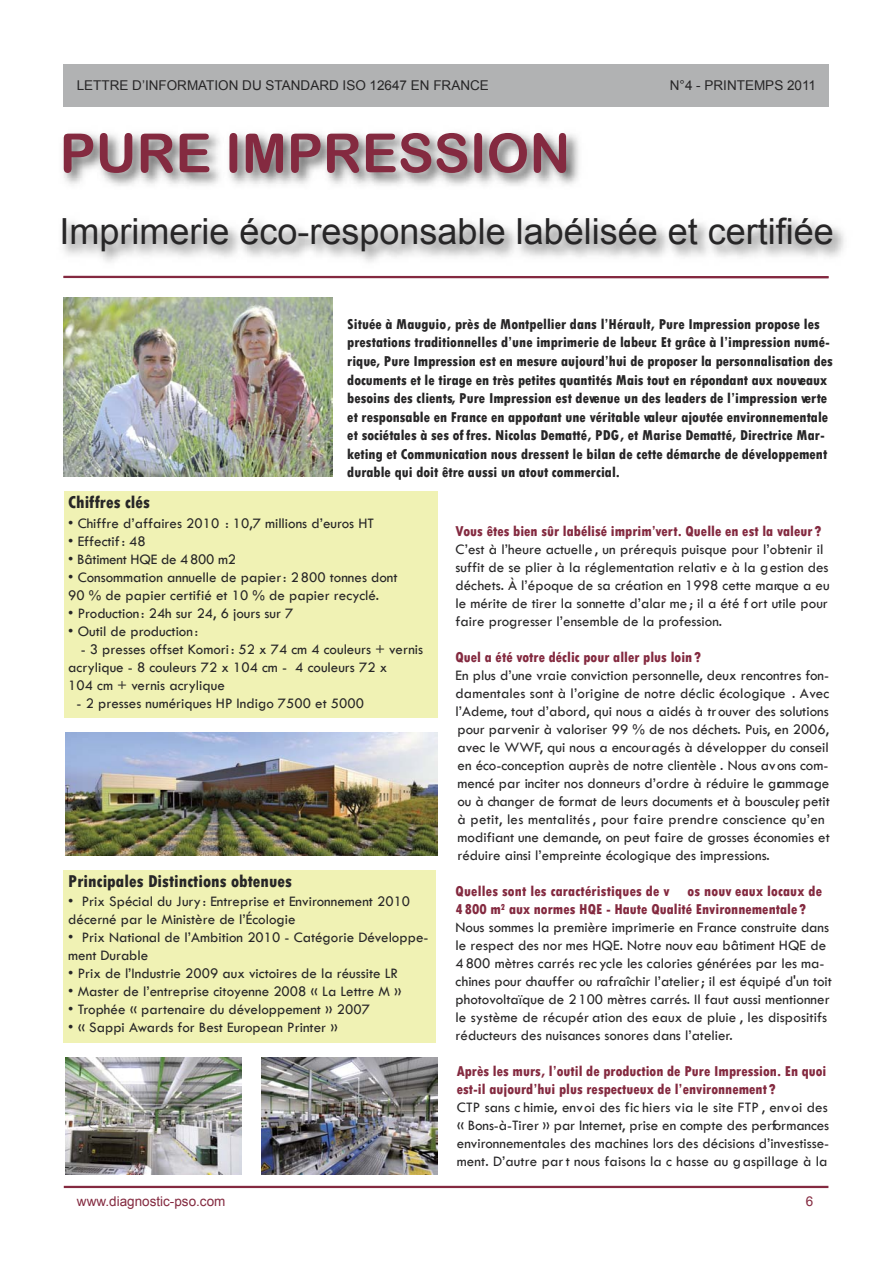
<style>
.page{position:relative;width:893px;height:1263px;background:#fff}
.page>*{position:absolute;margin:0;border:0;box-sizing:border-box;transform-origin:0 0}
.t1{font:54px "Arial Rounded MT Bold";color:#842a40}
.t2{font:36px "Arial";color:#272627}
.t3{font:800 18px "Tw Cen MT Condensed";color:#272627}
.t4{font:15px/18px "Tw Cen";color:#272627}
.t5{font:800 15px/18.6px "Tw Cen MT Condensed";color:#272627}
.t6{font:800 15px/18px "Tw Cen MT Condensed";color:#842a40}
.t7{font:13.5px "Arial";color:#272627}
.t8{font:13.5px "Arial";color:#842a40}
</style>
<div class="page">
<div style="left:64px;top:64px;width:765px;height:42px;background:#b1b2b3"></div>
<hr style="left:64px;top:1186px;width:764px;height:2px;background:#842a40">
<img style="left:64px;top:297px;width:268px;height:179px">
<img style="left:65px;top:732px;width:373px;height:123px">
<img style="left:66px;top:1057px;width:175px;height:117px">
<img style="left:262px;top:1057px;width:175px;height:117px">
<img style="left:62px;top:132px;width:782px;height:147px">
<hr style="left:63px;top:276px;width:766px;height:2px;background:#842940">
<div style="left:64px;top:491px;width:373px;height:226px;background:#f0f2b4"></div>
<div style="left:64px;top:870px;width:372px;height:172px;background:#f0f2b4"></div>
<p class="t7" style="left:77px;top:76px;width:414px">LETTRE D’INFORMATION DU STANDARD ISO 12647 EN FRANCE</p>
<h1 class="t1" style="left:60px;top:121px;width:512px">PURE IMPRESSION</h1>
<p class="t7" style="left:670px;top:76px;width:148px">N°4 - PRINTEMPS 2011</p>
<h2 class="t2" style="left:60px;top:208px;width:776px">Imprimerie éco-responsable labélisée et certifiée</h2>
<p class="t5" style="left:347px;top:315px;width:487px">Située à Mauguio, près de Montpellier dans l’Hérault, Pure Impression propose les prestations traditionnelles d’une imprimerie de labeur. Et grâce à l’impression numé&shy;rique, Pure Impression est en mesure aujourd’hui de proposer la personnalisation des documents et le tirage en très petites quantités. Mais tout en répondant aux nouveaux besoins des clients, Pure Impression est devenue un des leaders de l’impression verte et responsable en France en apportant une véritable valeur ajoutée environnementale et sociétales à ses of fres. Nicolas Dematté, PDG, et Marise Dematté, Directrice Mar&shy;keting et Communication nous dressent le bilan de cette démarche de développement durable qui doit être aussi un atout commercial.</p>
<p class="t3" style="left:68px;top:492px;width:83px">Chiffres clés</p>
<p class="t4" style="left:68px;top:514px;width:307px">• Chiffre d’affaires 2010 : 10,7 millions d’euros HT</p>
<p class="t4" style="left:68px;top:532px;width:79px">• Effectif: 48</p>
<p class="t4" style="left:68px;top:550px;width:169px">• Bâtiment HQE de 4800 m2</p>
<p class="t4" style="left:68px;top:568px;width:331px">• Consommation annuelle de papier: 2800 tonnes dont<br>90 % de papier certifié et 10 % de papier recyclé.</p>
<p class="t4" style="left:68px;top:604px;width:227px">• Production: 24h sur 24, 6 jours sur 7</p>
<p class="t4" style="left:68px;top:622px;width:131px">• Outil de production:</p>
<p class="t4" style="left:68px;top:640px;width:356px;text-indent:12px">- 3 presses offset Komori: 52 x 74 cm 4 couleurs + vernis acrylique - 8 couleurs 72 x 104 cm - 4 couleurs 72 x<br>104 cm + vernis acrylique</p>
<p class="t4" style="left:77px;top:694px;width:289px">- 2 presses numériques HP Indigo 7500 et 5000</p>
<p class="t3" style="left:68px;top:870px;width:225px">Principales Distinctions obtenues</p>
<p class="t4" style="left:68px;top:892px;width:343px">• Prix Spécial du Jury: Entreprise et Environnement 2010 décerné par le Ministère de l’Écologie</p>
<p class="t4" style="left:68px;top:928px;width:362px">• Prix National de l’Ambition 2010 - Catégorie Développe&shy;ment Durable</p>
<p class="t4" style="left:68px;top:964px;width:331px">• Prix de l’Industrie 2009 aux victoires de la réussite LR</p>
<p class="t4" style="left:68px;top:982px;width:335px">• Master de l’entreprise citoyenne 2008 « La Lettre M »</p>
<p class="t4" style="left:68px;top:1000px;width:303px">• Trophée « partenaire du développement » 2007</p>
<p class="t4" style="left:68px;top:1018px;width:271px">• « Sappi Awards for Best European Printer »</p>
<p class="t6" style="left:456px;top:522px;width:367px">Vous êtes bien sûr labélisé imprim’vert. Quelle en est la valeur ?</p>
<p class="t4" style="left:456px;top:540px;width:376px">C’est à l’heure actuelle , un prérequis puisque pour l’obtenir il suffit de se plier à la réglementation relativ e à la gestion des déchets. À l’époque de sa création en 1998 cette marque a eu le mérite de tirer la sonnette d’alar me; il a été fort utile pour faire progresser l’ensemble de la profession.</p>
<p class="t6" style="left:456px;top:648px;width:247px">Quel a été votre déclic pour aller plus loin ?</p>
<p class="t4" style="left:456px;top:666px;width:376px">En plus d’une vraie conviction personnelle, deux rencontres fon&shy;damentales sont à l’origine de notre déclic écologique . Avec l’Ademe, tout d’abord, qui nous a aidés à trouver des solutions pour parvenir à valoriser 99 % de nos déchets. Puis, en 2006, avec le WWF, qui nous a encouragés à développer du conseil en éco-conception auprès de notre clientèle . Nous avons com&shy;mencé par inciter nos donneurs d’ordre à réduire le grammage ou à changer de format de leurs documents et à bousculer, petit à petit, les mentalités , pour faire prendre conscience qu’en modifiant une demande, on peut faire de grosses économies et réduire ainsi l’empreinte écologique des impressions.</p>
<p class="t6" style="left:456px;top:882px;width:368px">Quelles sont les caractéristiques de v os nouv eaux locaux de<br>4 800 m<sup>2</sup> aux normes HQE - Haute Qualité Environnementale ?</p>
<p class="t4" style="left:456px;top:918px;width:378px">Nous sommes la première imprimerie en France construite dans le respect des nor mes HQE. Notre nouv eau bâtiment HQE de 4800 mètres carrés rec ycle les calories générées par les ma&shy;chines pour chauffer ou rafraîchir l’atelier; il est équipé d'un toit photovoltaïque de 2100 mètres carrés. Il faut aussi mentionner le système de récupér ation des eaux de pluie , les dispositifs réducteurs des nuisances sonores dans l’atelier.</p>
<p class="t6" style="left:457px;top:1062px;width:371px">Après les murs, l’outil de production de Pure Impression. En quoi est-il aujourd’hui plus respectueux de l’environnement ?</p>
<p class="t4" style="left:457px;top:1098px;width:374px;text-align:justify">CTP sans c himie, envoi des fic hiers via le site FTP , envoi des « Bons-à-Tirer » par Internet, prise en compte des performances environnementales des machines lors des décisions d’investisse&shy;ment. D’autre par t nous faisons la c hasse au gaspillage à la</p>
<p class="t8" style="left:77px;top:1192px;width:150px">www.diagnostic-pso.com</p>
<p class="t8" style="left:806px;top:1192px;width:9px">6</p>
</div>
